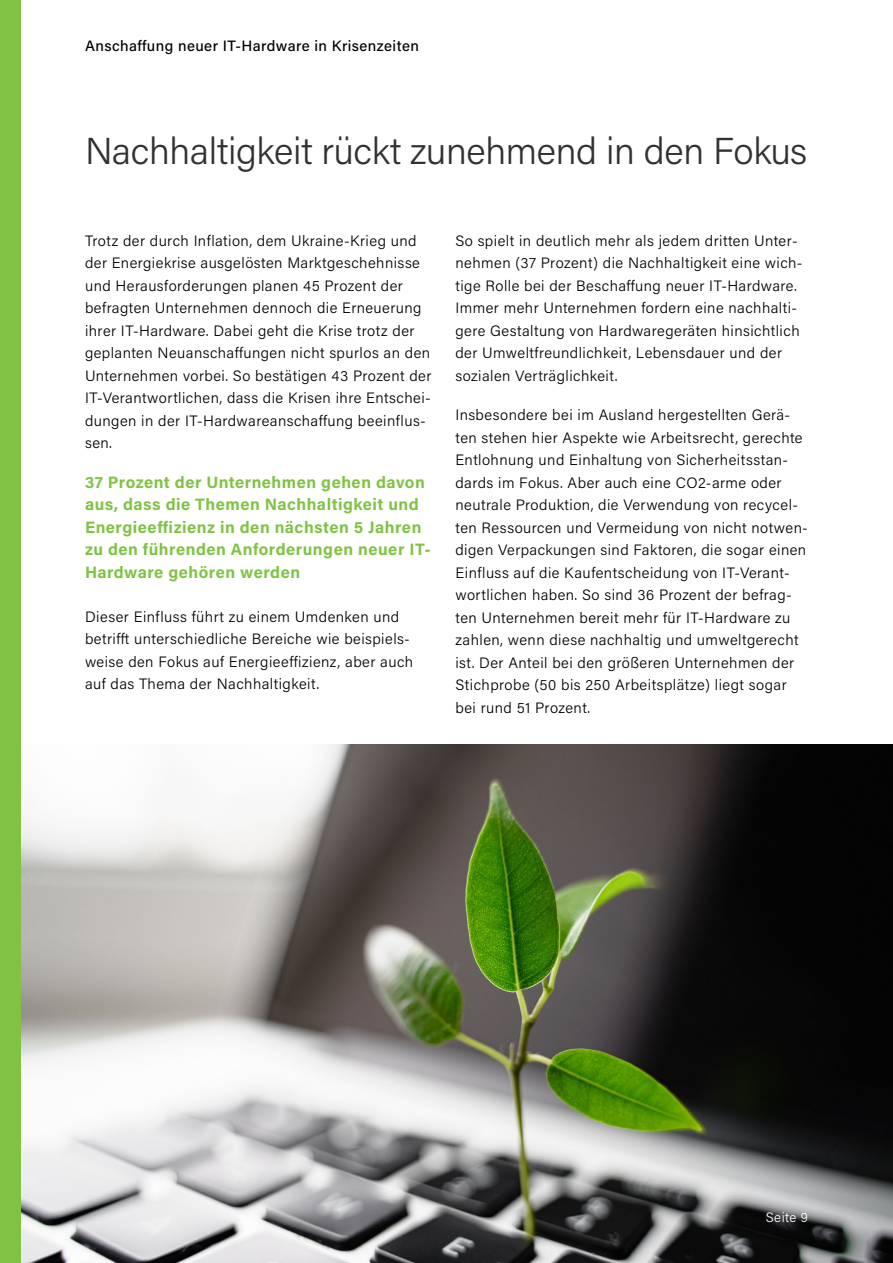
<style>
.page{position:relative;width:893px;height:1263px;background:#fff}
.page>*{position:absolute;margin:0;border:0;box-sizing:border-box;transform-origin:0 0}
.t1{font:300 37.5px "Acumin Pro";letter-spacing:-.01em;color:#323232}
.t2{font:700 16.5px/22.5px "Acumin Pro";letter-spacing:.03em;color:#80c343}
.t3{font:300 15px/22.5px "Acumin Pro";letter-spacing:.03em;color:#000}
.t4{font:500 15px "Acumin Pro";letter-spacing:.03em;color:#000}
.t5{font:300 13.5px "Acumin Pro";letter-spacing:.035em;color:#fff}
</style>
<div class="page">
<img style="left:21px;top:744px;width:872px;height:519px">
<div style="left:0;top:0;width:21px;height:1263px;background:#80c343"></div>
<p class="t4" style="left:85px;top:35px;width:335px">Anschaffung neuer IT-Hardware in Krisenzeiten</p>
<h1 class="t1" style="left:85px;top:125px;width:724px">Nachhaltigkeit rückt zunehmend in den Fokus</h1>
<p class="t3" style="left:85px;top:229px;width:348px">Trotz der durch Inflation, dem Ukraine-Krieg und der Energiekrise ausgelösten Marktgeschehnisse und Herausforderungen planen 45 Prozent der befragten Unternehmen dennoch die Erneuerung ihrer IT-Hardware. Dabei geht die Krise trotz der geplanten Neuanschaffungen nicht spurlos an den Unternehmen vorbei. So bestätigen 43 Prozent der IT-Verantwortlichen, dass die Krisen ihre Entschei&shy;dungen in der IT-Hardwareanschaffung beeinflus&shy;sen.</p>
<p class="t2" style="left:85px;top:470px;width:347px">37 Prozent der Unternehmen gehen davon aus, dass die Themen Nachhaltigkeit und Energieeffizienz in den nächsten 5 Jahren zu den führenden Anforderungen neuer IT-Hardware gehören werden</p>
<p class="t3" style="left:85px;top:604px;width:330px">Dieser Einfluss führt zu einem Umdenken und betrifft unterschiedliche Bereiche wie beispiels&shy;weise den Fokus auf Energieeffizienz, aber auch auf das Thema der Nachhaltigkeit.</p>
<p class="t3" style="left:455px;top:229px;width:349px">So spielt in deutlich mehr als jedem dritten Unter&shy;nehmen (37 Prozent) die Nachhaltigkeit eine wich&shy;tige Rolle bei der Beschaffung neuer IT-Hardware.<br>Immer mehr Unternehmen fordern eine nachhalti&shy;gere Gestaltung von Hardwaregeräten hinsichtlich der Umweltfreundlichkeit, Lebensdauer und der sozialen Verträglichkeit.</p>
<p class="t3" style="left:455px;top:403px;width:354px">Insbesondere bei im Ausland hergestellten Gerä&shy;ten stehen hier Aspekte wie Arbeitsrecht, gerechte Entlohnung und Einhaltung von Sicherheitsstan&shy;dards im Fokus. Aber auch eine CO2-arme oder neutrale Produktion, die Verwendung von recycel&shy;ten Ressourcen und Vermeidung von nicht notwen&shy;digen Verpackungen sind Faktoren, die sogar einen Einfluss auf die Kaufentscheidung von IT-Verant&shy;wortlichen haben. So sind 36 Prozent der befrag&shy;ten Unternehmen bereit mehr für IT-Hardware zu zahlen, wenn diese nachhaltig und umweltgerecht ist. Der Anteil bei den größeren Unternehmen der Stichprobe (50 bis 250 Arbeitsplätze) liegt sogar bei rund 51 Prozent.</p>
<p class="t5" style="left:766px;top:1208px;width:44px">Seite 9</p>
</div>
